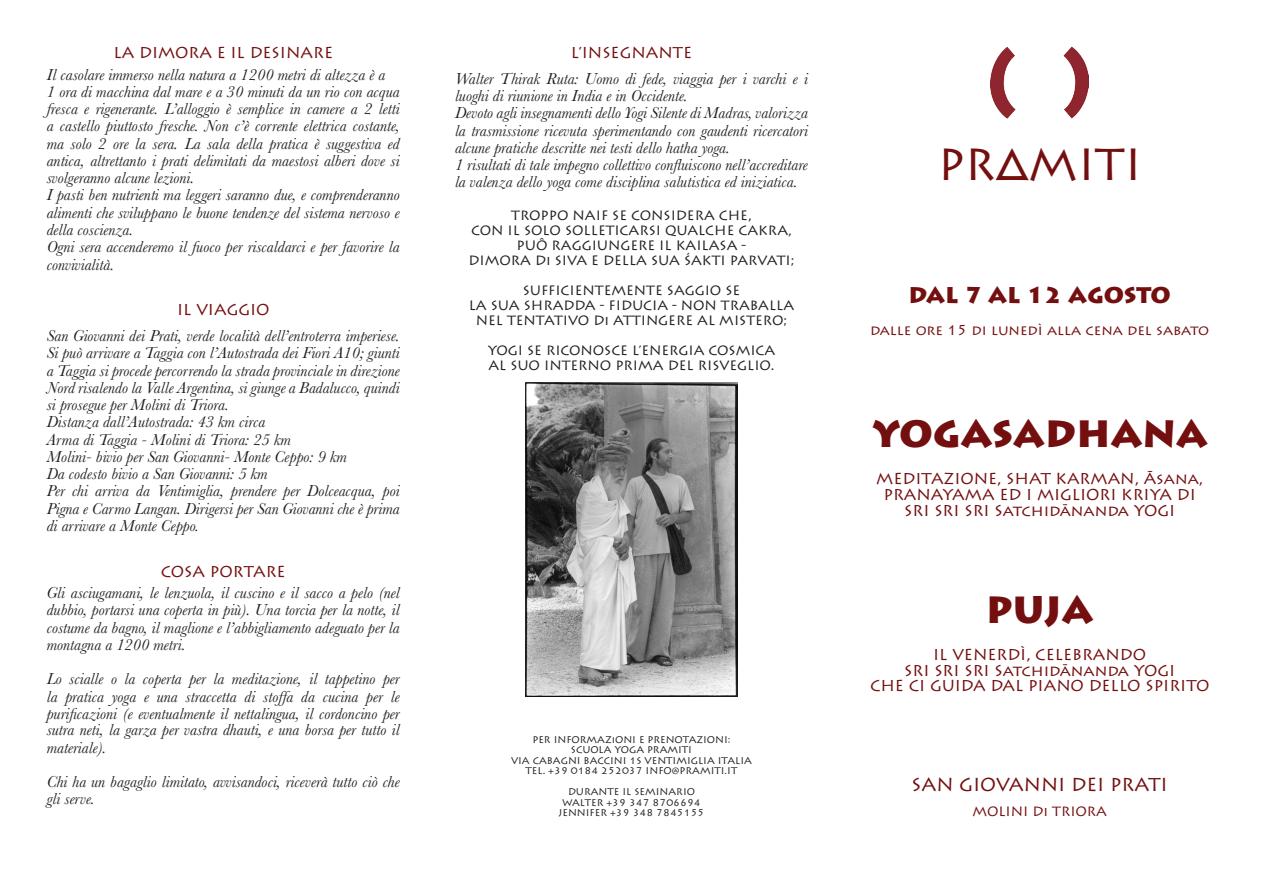
<style>
.page{position:relative;width:1263px;height:893px;background:#fff}
.page>*{position:absolute;margin:0;border:0;box-sizing:border-box;transform-origin:0 0}
.Paragrafo_2{font:45px "Lithos Pro";color:#740f10}
.Paragrafo_2-2{font:900 37.5px "Lithos Pro";color:#740f10}
.Paragrafo_2-3{font:900 22.5px "Lithos Pro";color:#740f10}
.Paragrafo_2-4{font:18.75px "Lithos Pro";color:#740f10}
.t1{font:italic 16.5px/17.2px "Baskerville";color:#231f20;text-align:justify}
.Paragrafo_2-5{font:15.75px/15.8px "Lithos Pro";color:#740f10;text-align:center}
.Titolo{font:15.75px "Lithos Pro";color:#740f10}
.Paragrafo_2-6{font:14.25px "Lithos Pro";color:#740f10}
.Paragrafo_1{font:13.5px/15px "Lithos Pro";color:#231f20;text-align:center}
.Paragrafo_2-7{font:13.5px "Lithos Pro";color:#740f10}
.Bonifici{font:9.75px "Lithos Pro";color:#231f20}
.s1{font-size:51px}
</style>
<div class="page">
<img style="left:525px;top:383px;width:213px;height:313px">
<img style="left:991px;top:47px;width:98px;height:71px">
<p class="Titolo" style="left:113px;top:44px;width:221px">LA DIMORA E IL DESINARE</p>
<p class="t1" style="left:47px;top:66px;width:340px">Il casolare immerso nella natura a 1200 metri di altezza è a</p>
<p class="t1" style="left:47px;top:83px;width:354px">1 ora di macchina dal mare e a 30 minuti da un rio con acqua fresca e rigenerante. L’alloggio è semplice in camere a 2 letti a castello piuttosto fresche. Non c’è corrente elettrica costante, ma solo 2 ore la sera. La sala della pratica è suggestiva ed antica, altrettanto i prati delimitati da maestosi alberi dove si svolgeranno alcune lezioni.</p>
<p class="t1" style="left:47px;top:187px;width:354px">I pasti ben nutrienti ma leggeri saranno due, e comprenderanno alimenti che sviluppano le buone tendenze del sistema nervoso e della coscienza.</p>
<p class="t1" style="left:47px;top:238px;width:354px">Ogni sera accenderemo il fuoco per riscaldarci e per favorire la convivialità.</p>
<p class="Titolo" style="left:177px;top:301px;width:94px">IL VIAGGIO</p>
<p class="t1" style="left:47px;top:327px;width:354px">San Giovanni dei Prati, verde località dell’entroterra imperiese.<br>Si può arrivare a Taggia con l’Autostrada dei Fiori A10; giunti a Taggia si procede percorrendo la strada provinciale in direzione Nord risalendo la Valle Argentina, si giunge a Badalucco, quindi si prosegue per Molini di Triora.</p>
<p class="t1" style="left:47px;top:413px;width:220px">Distanza dall’Autostrada: 43 km circa</p>
<p class="t1" style="left:47px;top:431px;width:246px">Arma di Taggia - Molini di Triora: 25 km</p>
<p class="t1" style="left:47px;top:448px;width:302px">Molini- bivio per San Giovanni- Monte Ceppo: 9 km</p>
<p class="t1" style="left:47px;top:465px;width:222px">Da codesto bivio a San Giovanni: 5 km</p>
<p class="t1" style="left:47px;top:482px;width:354px">Per chi arriva da Ventimiglia, prendere per Dolceacqua, poi Pigna e Carmo Langan. Dirigersi per San Giovanni che è prima di arrivare a Monte Ceppo.</p>
<p class="Titolo" style="left:161px;top:562px;width:126px">COSA PORTARE</p>
<p class="t1" style="left:47px;top:584px;width:354px">Gli asciugamani, le lenzuola, il cuscino e il sacco a pelo (nel dubbio, portarsi una coperta in più). Una torcia per la notte, il costume da bagno, il maglione e l’abbigliamento adeguato per la montagna a 1200 metri.</p>
<p class="t1" style="left:47px;top:670px;width:354px">Lo scialle o la coperta per la meditazione, il tappetino per la pratica yoga e una straccetta di stoffa da cucina per le purificazioni (e eventualmente il nettalingua, il cordoncino per sutra neti, la garza per vastra dhauti, e una borsa per tutto il materiale).</p>
<p class="t1" style="left:47px;top:773px;width:354px">Chi ha un bagaglio limitato, avvisandoci, riceverà tutto ciò che gli serve.</p>
<p class="Titolo" style="left:571px;top:44px;width:123px">L’INSEGNANTE</p>
<p class="t1" style="left:455px;top:70px;width:354px">Walter Thirak Ruta: Uomo di fede, viaggia per i varchi e i luoghi di riunione in India e in Occidente.</p>
<p class="t1" style="left:455px;top:105px;width:354px">Devoto agli insegnamenti dello Yogi Silente di Madras, valorizza la trasmissione ricevuta sperimentando con gaudenti ricercatori alcune pratiche descritte nei testi dello hatha yoga.</p>
<p class="t1" style="left:455px;top:156px;width:354px">1 risultati di tale impegno collettivo confluiscono nell’accreditare la valenza dello yoga come disciplina salutistica ed iniziatica.</p>
<p class="Paragrafo_1" style="left:511px;top:208px;width:242px">TROPPO NAIF SE CONSIDERA CHE,</p>
<p class="Paragrafo_1" style="left:471px;top:223px;width:322px">CON IL SOLO SOLLETICARSI QUALCHE CAKRA,<br>PUÔ RAGGIUNGERE IL KAILASA -</p>
<p class="Paragrafo_1" style="left:469px;top:253px;width:327px">DIMORA Di SIVA E DELLA SUA ŚAKTI PARVATI;</p>
<p class="Paragrafo_1" style="left:523px;top:283px;width:219px">SUFFICIENTEMENTE SAGGIO SE</p>
<p class="Paragrafo_1" style="left:469px;top:298px;width:327px">LA SUA SHRADDA - FIDUCIA - NON TRABALLA<br>NEL TENTATIVO Di ATTINGERE AL MISTERO;</p>
<p class="Paragrafo_1" style="left:488px;top:343px;width:289px">YOGI SE RICONOSCE L’ENERGIA COSMICA</p>
<p class="Paragrafo_1" style="left:488px;top:358px;width:288px">AL SUO INTERNO PRIMA DEL RISVEGLIO.</p>
<p class="Bonifici" style="left:532px;top:734px;width:199px">PER INFORMAZiONI E PRENOTAZIONI:</p>
<p class="Bonifici" style="left:571px;top:744px;width:123px">SCUOLA YOGA PRAMITI</p>
<p class="Bonifici" style="left:511px;top:755px;width:242px">VIA CABAGNI BACCINI 1S VENTIMIGLIA ITALIA</p>
<p class="Bonifici" style="left:526px;top:765px;width:213px">TEL. +39 0184 252037 INFO@PRAMITI.IT</p>
<p class="Bonifici" style="left:568px;top:786px;width:128px">DURANTE IL SEMINARIO</p>
<p class="Bonifici" style="left:562px;top:797px;width:140px">WALTER +39 347 8706694</p>
<p class="Bonifici" style="left:558px;top:807px;width:148px">JENNIFER +39 348 7845155</p>
<p class="Paragrafo_2" style="left:937px;top:139px;width:206px">PR<span class="s1">Δ</span>MITI</p>
<p class="Paragrafo_2-3" style="left:909px;top:281px;width:264px">DAL 7 AL 12 AGOSTO</p>
<p class="Paragrafo_2-6" style="left:870px;top:322px;width:340px">dalle ore 15 di lunedì alla cena del sabato</p>
<p class="Paragrafo_2-2" style="left:872px;top:411px;width:337px">YOGASADHANA</p>
<p class="Paragrafo_2-5" style="left:876px;top:471px;width:328px">MEDITAZIONE, SHAT KARMAN, Āsana,<br>PRANAYAMA ED I MIGLIORI KRIYA DI</p>
<p class="Paragrafo_2-5" style="left:904px;top:502px;width:272px">SRI SRI SRI Satchidānanda YOGI</p>
<p class="Paragrafo_2-2" style="left:986px;top:586px;width:109px">PUJA</p>
<p class="Paragrafo_2-5" style="left:933px;top:647px;width:215px">IL VENERDÌ, CELEBRANDO</p>
<p class="Paragrafo_2-5" style="left:904px;top:662px;width:272px">SRI SRI SRI Satchidānanda YOGI</p>
<p class="Paragrafo_2-5" style="left:870px;top:678px;width:341px">CHE CI GUIDA DAL PIANO DELLO SPIRITO</p>
<p class="Paragrafo_2-4" style="left:911px;top:774px;width:258px">SAN GIOVANNI DEI PRATI</p>
<p class="Paragrafo_2-7" style="left:972px;top:803px;width:136px">MOLINI Di TRIORA</p>
</div>
